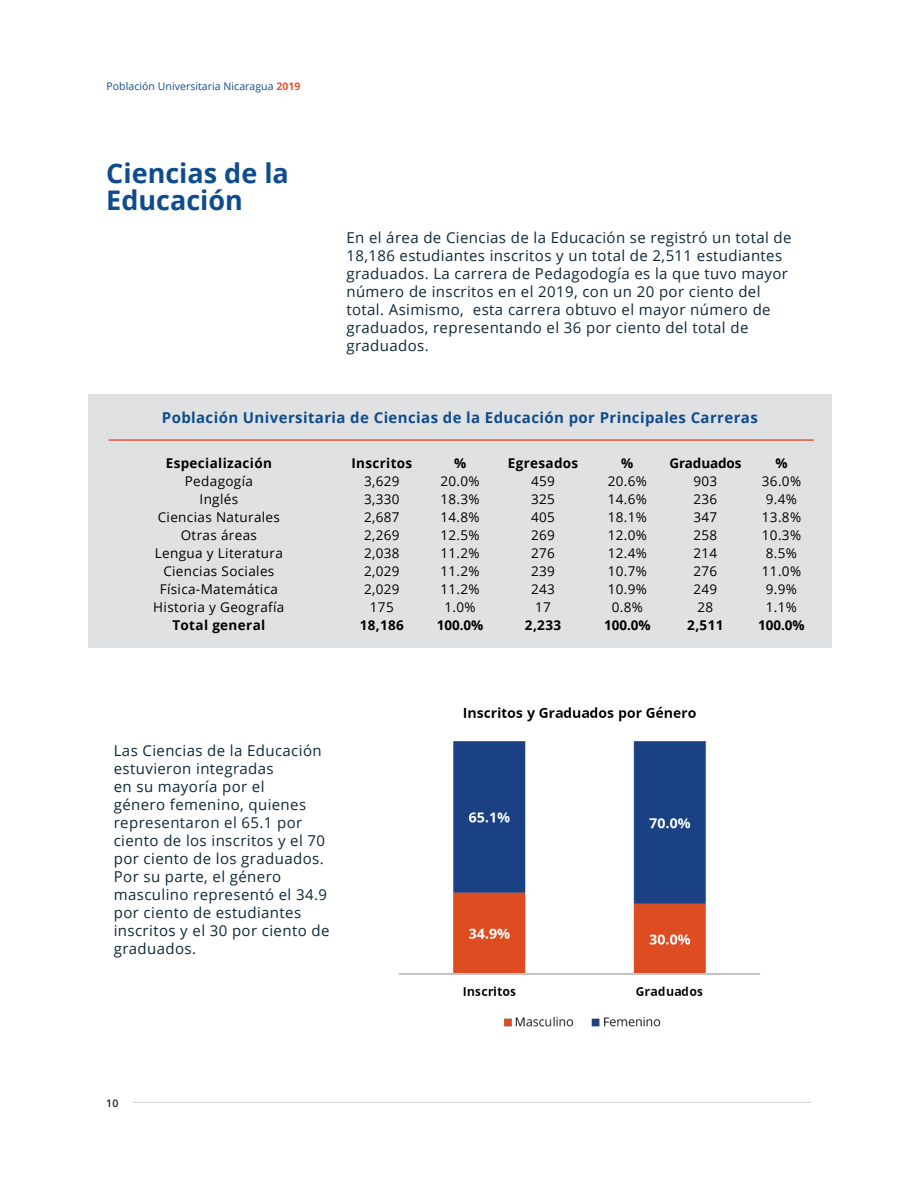
<style>
.page{position:relative;width:918px;height:1188px;background:#fff}
.page>*{position:absolute;margin:0;border:0;box-sizing:border-box;transform-origin:0 0}
.Título_de_capítulo{font:700 27px/27px "Open Sans";color:#0f4c8d}
.Texto_independiente{font:15px/18px "Open Sans";letter-spacing:.025em;color:#0d283a}
.Texto_independiente-2{font:700 15px "Open Sans";letter-spacing:.025em;color:#0f4c8d}
.Texto_independiente-3{font:13.5px "Open Sans";letter-spacing:.025em;color:#000002}
.Texto_independiente-4{font:700 13.5px "Open Sans";letter-spacing:.025em;color:#000002}
.Texto_independiente-5{font:700 13.5px "Open Sans";letter-spacing:-.01em;color:#000002}
.t1{font:10.5px "Open Sans";letter-spacing:.005em;color:#0f4c8d}
.t2{font:600 10.5px "Open Sans";color:#231f20}
.s1{font-weight:700;color:#e5582e}
</style>
<div class="page">
<hr style="left:132px;top:1102px;width:680px;height:1px;background:#d1d2d4">
<div style="left:88px;top:394px;width:744px;height:253px;background:#e0e1e3"></div>
<img style="left:398px;top:706px;width:363px;height:321px">
<hr style="left:109px;top:439px;width:705px;height:2px;background:#e5582e">
<p class="t1" style="left:107px;top:79px;width:196px">Población Universitaria Nicaragua <span class="s1">2019</span></p>
<p class="Título_de_capítulo" style="left:106px;top:159px;width:184px">Ciencias de la<br>Educación</p>
<p class="Texto_independiente" style="left:346px;top:228px;width:447px">En el área de Ciencias de la Educación se registró un total de 18,186 estudiantes inscritos y un total de 2,511 estudiantes graduados. La carrera de Pedagodogía es la que tuvo mayor número de inscritos en el 2019, con un 20 por ciento del total. Asimismo, esta carrera obtuvo el mayor número de graduados, representando el 36 por ciento del total de graduados.</p>
<p class="Texto_independiente-2" style="left:162px;top:407px;width:597px">Población Universitaria de Ciencias de la Educación por Principales Carreras</p>
<p class="Texto_independiente-4" style="left:166px;top:454px;width:108px">Especialización</p>
<p class="Texto_independiente-3" style="left:185px;top:472px;width:70px">Pedagogía</p>
<p class="Texto_independiente-3" style="left:200px;top:490px;width:40px">Inglés</p>
<p class="Texto_independiente-3" style="left:158px;top:508px;width:124px">Ciencias Naturales</p>
<p class="Texto_independiente-3" style="left:181px;top:526px;width:78px">Otras áreas</p>
<p class="Texto_independiente-3" style="left:155px;top:544px;width:130px">Lengua y Literatura</p>
<p class="Texto_independiente-3" style="left:163px;top:562px;width:113px">Ciencias Sociales</p>
<p class="Texto_independiente-3" style="left:160px;top:580px;width:120px">Física-Matemática</p>
<p class="Texto_independiente-3" style="left:153px;top:598px;width:133px">Historia y Geografía</p>
<p class="Texto_independiente-4" style="left:172px;top:616px;width:94px">Total general</p>
<p class="Texto_independiente-4" style="left:351px;top:454px;width:62px">Inscritos</p>
<p class="Texto_independiente-3" style="left:364px;top:472px;width:37px">3,629</p>
<p class="Texto_independiente-3" style="left:364px;top:490px;width:37px">3,330</p>
<p class="Texto_independiente-3" style="left:364px;top:508px;width:37px">2,687</p>
<p class="Texto_independiente-3" style="left:364px;top:526px;width:37px">2,269</p>
<p class="Texto_independiente-3" style="left:364px;top:544px;width:37px">2,038</p>
<p class="Texto_independiente-3" style="left:364px;top:562px;width:37px">2,029</p>
<p class="Texto_independiente-3" style="left:364px;top:580px;width:37px">2,029</p>
<p class="Texto_independiente-3" style="left:370px;top:598px;width:25px">175</p>
<p class="Texto_independiente-4" style="left:360px;top:616px;width:46px">18,186</p>
<p class="Texto_independiente-4" style="left:454px;top:454px;width:14px">%</p>
<p class="Texto_independiente-3" style="left:440px;top:472px;width:41px">20.0%</p>
<p class="Texto_independiente-3" style="left:440px;top:490px;width:41px">18.3%</p>
<p class="Texto_independiente-3" style="left:440px;top:508px;width:41px">14.8%</p>
<p class="Texto_independiente-3" style="left:440px;top:526px;width:41px">12.5%</p>
<p class="Texto_independiente-3" style="left:440px;top:544px;width:41px">11.2%</p>
<p class="Texto_independiente-3" style="left:440px;top:562px;width:41px">11.2%</p>
<p class="Texto_independiente-3" style="left:440px;top:580px;width:41px">11.2%</p>
<p class="Texto_independiente-3" style="left:445px;top:598px;width:33px">1.0%</p>
<p class="Texto_independiente-4" style="left:437px;top:616px;width:48px">100.0%</p>
<p class="Texto_independiente-4" style="left:508px;top:454px;width:72px">Egresados</p>
<p class="Texto_independiente-3" style="left:531px;top:472px;width:25px">459</p>
<p class="Texto_independiente-3" style="left:531px;top:490px;width:25px">325</p>
<p class="Texto_independiente-3" style="left:531px;top:508px;width:25px">405</p>
<p class="Texto_independiente-3" style="left:531px;top:526px;width:25px">269</p>
<p class="Texto_independiente-3" style="left:531px;top:544px;width:25px">276</p>
<p class="Texto_independiente-3" style="left:531px;top:562px;width:25px">239</p>
<p class="Texto_independiente-3" style="left:531px;top:580px;width:25px">243</p>
<p class="Texto_independiente-3" style="left:535px;top:598px;width:17px">17</p>
<p class="Texto_independiente-4" style="left:525px;top:616px;width:38px">2,233</p>
<p class="Texto_independiente-4" style="left:621px;top:454px;width:14px">%</p>
<p class="Texto_independiente-3" style="left:608px;top:472px;width:41px">20.6%</p>
<p class="Texto_independiente-3" style="left:608px;top:490px;width:41px">14.6%</p>
<p class="Texto_independiente-3" style="left:608px;top:508px;width:41px">18.1%</p>
<p class="Texto_independiente-3" style="left:608px;top:526px;width:41px">12.0%</p>
<p class="Texto_independiente-3" style="left:608px;top:544px;width:41px">12.4%</p>
<p class="Texto_independiente-3" style="left:608px;top:562px;width:41px">10.7%</p>
<p class="Texto_independiente-3" style="left:608px;top:580px;width:41px">10.9%</p>
<p class="Texto_independiente-3" style="left:612px;top:598px;width:33px">0.8%</p>
<p class="Texto_independiente-4" style="left:604px;top:616px;width:48px">100.0%</p>
<p class="Texto_independiente-5" style="left:669px;top:454px;width:74px">Graduados</p>
<p class="Texto_independiente-3" style="left:693px;top:472px;width:25px">903</p>
<p class="Texto_independiente-3" style="left:693px;top:490px;width:25px">236</p>
<p class="Texto_independiente-3" style="left:693px;top:508px;width:25px">347</p>
<p class="Texto_independiente-3" style="left:693px;top:526px;width:25px">258</p>
<p class="Texto_independiente-3" style="left:693px;top:544px;width:25px">214</p>
<p class="Texto_independiente-3" style="left:693px;top:562px;width:25px">276</p>
<p class="Texto_independiente-3" style="left:693px;top:580px;width:25px">249</p>
<p class="Texto_independiente-3" style="left:697px;top:598px;width:17px">28</p>
<p class="Texto_independiente-4" style="left:687px;top:616px;width:38px">2,511</p>
<p class="Texto_independiente-4" style="left:775px;top:454px;width:14px">%</p>
<p class="Texto_independiente-3" style="left:762px;top:472px;width:41px">36.0%</p>
<p class="Texto_independiente-3" style="left:766px;top:490px;width:33px">9.4%</p>
<p class="Texto_independiente-3" style="left:762px;top:508px;width:41px">13.8%</p>
<p class="Texto_independiente-3" style="left:762px;top:526px;width:41px">10.3%</p>
<p class="Texto_independiente-3" style="left:766px;top:544px;width:33px">8.5%</p>
<p class="Texto_independiente-3" style="left:762px;top:562px;width:41px">11.0%</p>
<p class="Texto_independiente-3" style="left:766px;top:580px;width:33px">9.9%</p>
<p class="Texto_independiente-3" style="left:766px;top:598px;width:33px">1.1%</p>
<p class="Texto_independiente-4" style="left:758px;top:616px;width:48px">100.0%</p>
<p class="Texto_independiente" style="left:114px;top:741px;width:217px">Las Ciencias de la Educación estuvieron integradas<br>en su mayoría por el<br>género femenino, quienes representaron el 65.1 por ciento de los inscritos y el 70 por ciento de los graduados.<br>Por su parte, el género masculino representó el 34.9 por ciento de estudiantes inscritos y el 30 por ciento de graduados.</p>
<p class="t2" style="left:106px;top:1096px;width:14px">10</p>
</div>
